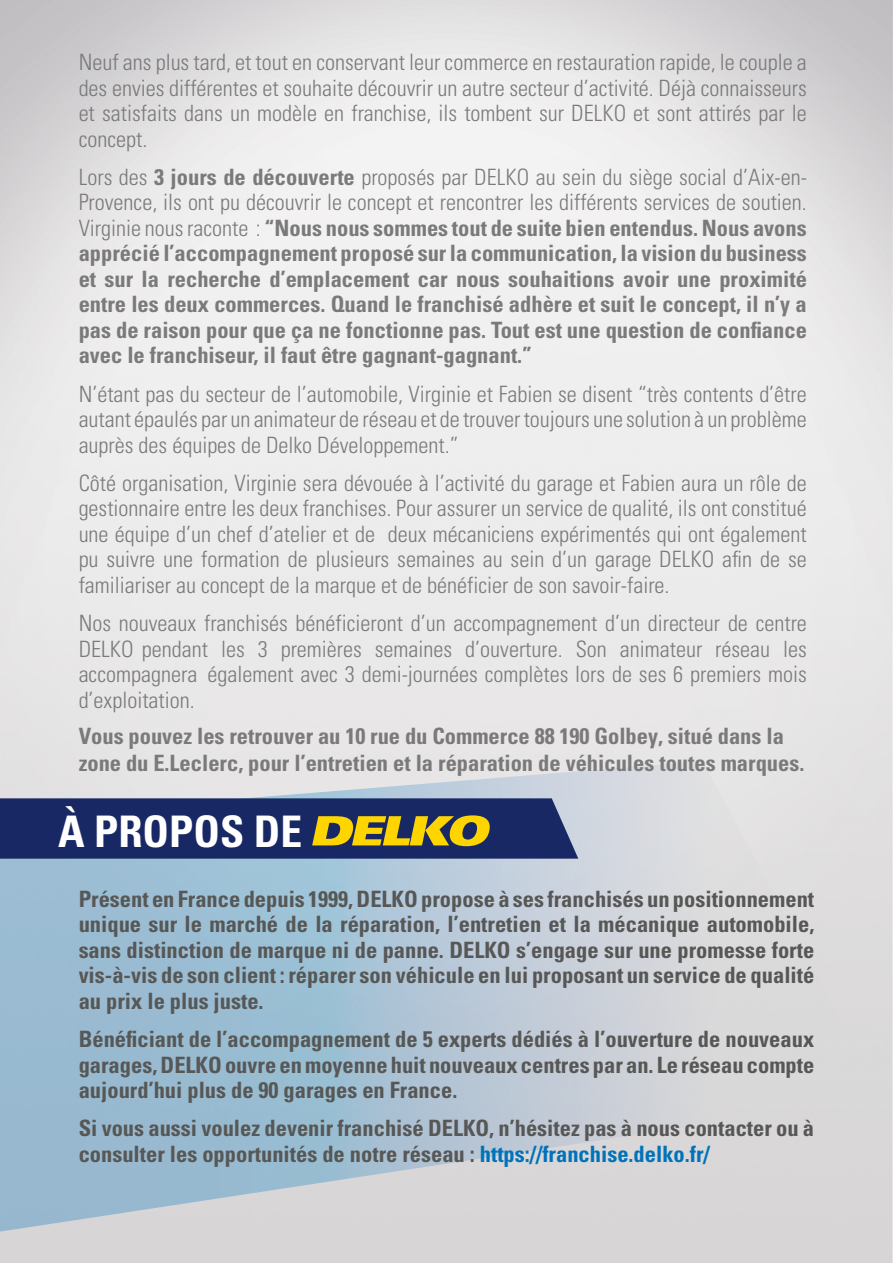
<style>
.page{position:relative;width:893px;height:1263px;background:#fff}
.page>*{position:absolute;margin:0;border:0;box-sizing:border-box;transform-origin:0 0}
.t1{font:700 condensed 43.5px "Univers LT Std";color:#fff}
.t2{font:300 condensed 22.5px/25.5px "Univers LT Std";color:#797a79;text-align:justify}
.t3{font:700 condensed 22.5px/25.5px "Univers LT Std";color:#797a79;text-align:justify}
.t4{font:700 condensed 22.5px/25.5px "Univers LT Std";color:#575756;text-align:justify}
.s1{font-weight:300}
.s2{color:#0072ba}
</style>
<div class="page">
<svg style="left:0;top:761px;width:882px;height:472px"></svg>
<svg style="left:0;top:798px;width:578px;height:61px"></svg>
<p class="t2" style="left:79px;top:50px;width:730px">Neuf ans plus tard, et tout en conservant leur commerce en restauration rapide, le couple a des envies différentes et souhaite découvrir un autre secteur d’activité. Déjà connaisseurs et satisfaits dans un modèle en franchise, ils tombent sur DELKO et sont attirés par le concept.</p>
<p class="t3" style="left:79px;top:164px;width:730px"><span class="s1">Lors des</span> 3 jours de découverte <span class="s1">proposés par DELKO au sein du siège social d’Aix-en-Provence, ils ont pu découvrir le concept et rencontrer les différents services de soutien.<br>Virginie nous raconte :</span> “Nous nous sommes tout de suite bien entendus. Nous avons apprécié l’accompagnement proposé sur la communication, la vision du business et sur la recherche d’emplacement car nous souhaitions avoir une proximité entre les deux commerces. Quand le franchisé adhère et suit le concept, il n’y a pas de raison pour que ça ne fonctionne pas. Tout est une question de confiance avec le franchiseur, il faut être gagnant-gagnant.”</p>
<p class="t2" style="left:79px;top:381px;width:730px">N’étant pas du secteur de l’automobile, Virginie et Fabien se disent “très contents d’être autant épaulés par un animateur de réseau et de trouver toujours une solution à un problème auprès des équipes de Delko Développement.”</p>
<p class="t2" style="left:79px;top:470px;width:730px">Côté organisation, Virginie sera dévouée à l’activité du garage et Fabien aura un rôle de gestionnaire entre les deux franchises. Pour assurer un service de qualité, ils ont constitué une équipe d’un chef d’atelier et de deux mécaniciens expérimentés qui ont également pu suivre une formation de plusieurs semaines au sein d’un garage DELKO afin de se familiariser au concept de la marque et de bénéficier de son savoir-faire.</p>
<p class="t2" style="left:79px;top:610px;width:730px">Nos nouveaux franchisés bénéficieront d’un accompagnement d’un directeur de centre DELKO pendant les 3 premières semaines d’ouverture. Son animateur réseau les accompagnera également avec 3 demi-journées complètes lors de ses 6 premiers mois d’exploitation.</p>
<p class="t3" style="left:79px;top:722px;width:727px;line-height:27.2px">Vous pouvez les retrouver au 10 rue du Commerce 88 190 Golbey, situé dans la zone du E.Leclerc, pour l’entretien et la réparation de véhicules toutes marques.</p>
<h1 class="t1" style="left:58px;top:805px;width:246px">À PROPOS DE</h1>
<p class="t4" style="left:79px;top:886px;width:737px">Présent en France depuis 1999, DELKO propose à ses franchisés un positionnement unique sur le marché de la réparation, l’entretien et la mécanique automobile, sans distinction de marque ni de panne. DELKO s’engage sur une promesse forte vis-à-vis de son client : réparer son véhicule en lui proposant un service de qualité au prix le plus juste.</p>
<p class="t4" style="left:79px;top:1026px;width:737px">Bénéficiant de l’accompagnement de 5 experts dédiés à l’ouverture de nouveaux garages, DELKO ouvre en moyenne huit nouveaux centres par an. Le réseau compte aujourd’hui plus de 90 garages en France.</p>
<p class="t4" style="left:79px;top:1115px;width:737px">Si vous aussi voulez devenir franchisé DELKO, n’hésitez pas à nous contacter ou à consulter les opportunités de notre réseau : <span class="s2">https://franchise.delko.fr/</span></p>
</div>
